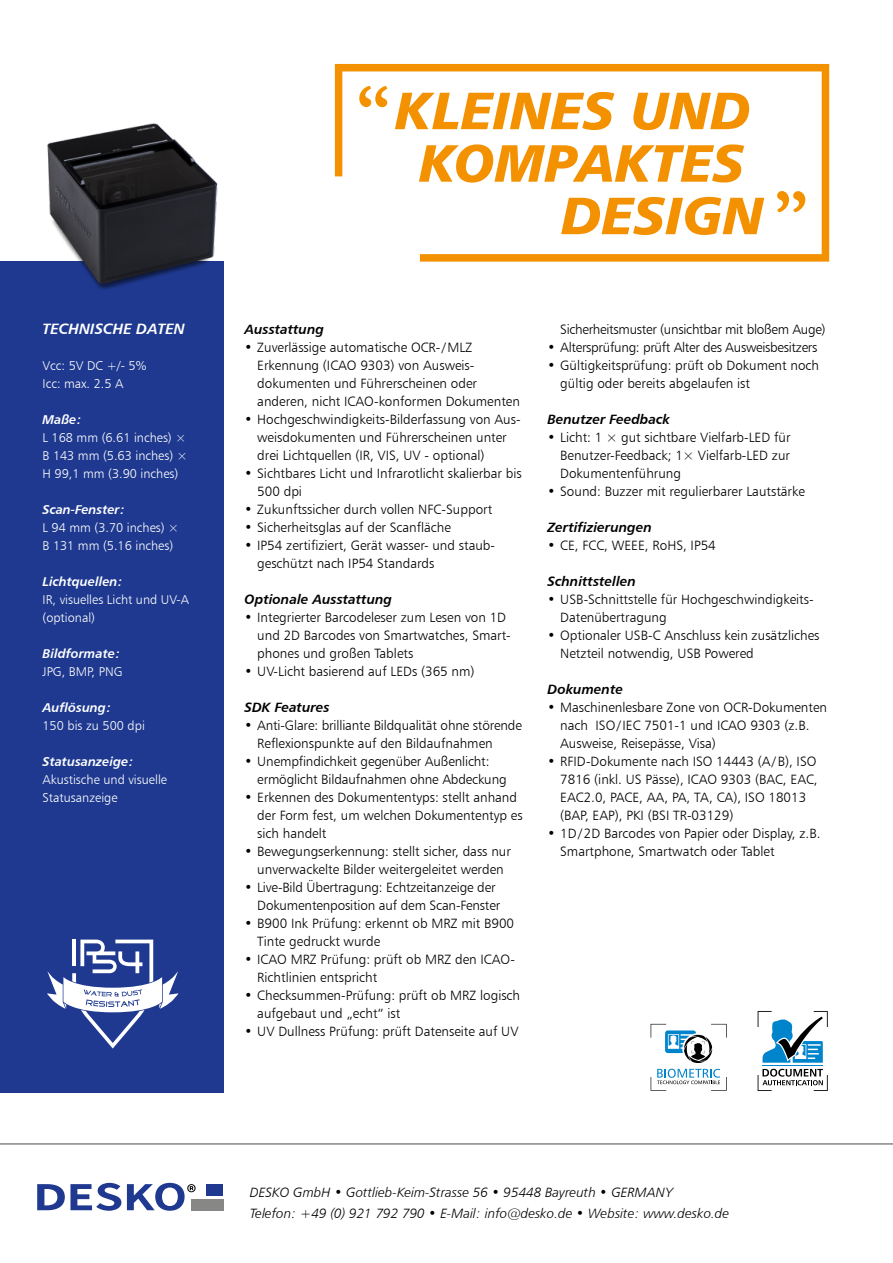
<style>
.page{position:relative;width:893px;height:1263px;background:#fff}
.page>*{position:absolute;margin:0;border:0;box-sizing:border-box;transform-origin:0 0}
.t1{font:52.5px "Humanist 777 BT Black Italic B";color:#f39100}
.t2{font:15px "Humanist 777 BT Bold Italic B";color:#fff}
.t3{font:13.5px/18px "Humanist 777 BT Light B";color:#000}
.t4{font:13.5px/21px "Humanist 777 BT Light Italic B";color:#000}
.t5{font:13.5px "Humanist 777 BT Bold Italic B";color:#000}
.t6{font:13.5px "Humanist 777 BT Light B";letter-spacing:-.02em;color:#000}
.t7{font:12.75px/18px "Humanist 777 BT Light B";color:#fff}
.t8{font:12.75px "Humanist 777 BT Bold Italic B";color:#fff}
.s1{font-family:"Garamond";font-weight:700;font-size:67.5px}
</style>
<div class="page">
<div style="left:0;top:261px;width:223px;height:832px;background:#1e398f"></div>
<svg style="left:37px;top:1183px;width:84px;height:28px"></svg>
<svg style="left:127px;top:1183px;width:69px;height:28px"></svg>
<div style="left:206px;top:1184px;width:17px;height:11px;background:#1e398f"></div>
<div style="left:191px;top:1199px;width:32px;height:11px;background:#878786"></div>
<hr style="left:0;top:1143px;width:893px;height:2px;background:#878786">
<svg style="left:335px;top:64px;width:494px;height:198px"></svg>
<svg style="left:651px;top:1024px;width:76px;height:39px"></svg>
<svg style="left:651px;top:1069px;width:76px;height:22px"></svg>
<hr style="left:762px;top:1065px;width:61px;height:1px;background:#0085cd">
<svg style="left:758px;top:1011px;width:70px;height:52px"></svg>
<svg style="left:758px;top:1069px;width:70px;height:22px"></svg>
<img style="left:47px;top:123px;width:171px;height:165px">
<svg style="left:47px;top:939px;width:131px;height:109px"></svg>
<p class="t2" style="left:43px;top:319px;width:144px">TECHNISCHE DATEN</p>
<p class="t7" style="left:43px;top:356px;width:105px">Vcc: 5V DC +/- 5%<br>Icc: max. 2.5 A</p>
<p class="t8" style="left:43px;top:411px;width:41px">Maße:</p>
<p class="t7" style="left:43px;top:428px;width:146px;text-align:justify">L 168 mm (6.61 inches) × B 143 mm (5.63 inches) × H 99,1 mm (3.90 inches)</p>
<p class="t8" style="left:43px;top:501px;width:84px">Scan-Fenster:</p>
<p class="t7" style="left:43px;top:518px;width:138px">L 94 mm (3.70 inches) ×<br>B 131 mm (5.16 inches)</p>
<p class="t8" style="left:43px;top:573px;width:82px">Lichtquellen:</p>
<p class="t7" style="left:43px;top:590px;width:148px">IR, visuelles Licht und UV-A (optional)</p>
<p class="t8" style="left:43px;top:645px;width:79px">Bildformate:</p>
<p class="t7" style="left:43px;top:662px;width:81px">JPG, BMP, PNG</p>
<p class="t8" style="left:43px;top:699px;width:70px">Auflösung:</p>
<p class="t7" style="left:43px;top:716px;width:104px">150 bis zu 500 dpi</p>
<p class="t8" style="left:43px;top:753px;width:93px">Statusanzeige:</p>
<p class="t7" style="left:43px;top:770px;width:126px">Akustische und visuelle<br>Statusanzeige</p>
<h1 class="t1" style="left:356px;top:76px;width:396px"><span class="s1">“</span> KLEINES UND</h1>
<h1 class="t1" style="left:419px;top:129px;width:327px">KOMPAKTES</h1>
<h1 class="t1" style="left:561px;top:181px;width:248px">DESIGN <span class="s1">”</span></h1>
<p class="t5" style="left:244px;top:320px;width:81px">Ausstattung</p>
<p class="t3" style="left:257px;top:338px;width:264px;text-indent:-13px">• Zuverlässige automatische OCR- /MLZ Erkennung (ICAO 9303) von Ausweis&shy;dokumenten und Führerscheinen oder anderen, nicht ICAO-konformen Dokumenten</p>
<p class="t3" style="left:257px;top:410px;width:265px;text-indent:-13px">• Hochgeschwindigkeits-Bilderfassung von Aus&shy;weisdokumenten und Führerscheinen unter drei Lichtquellen (IR, VIS, UV - optional)</p>
<p class="t3" style="left:257px;top:464px;width:266px;text-indent:-13px">• Sichtbares Licht und Infrarotlicht skalierbar bis<br>500 dpi</p>
<p class="t3" style="left:244px;top:500px;width:249px">• Zukunftssicher durch vollen NFC-Support</p>
<p class="t3" style="left:244px;top:518px;width:208px">• Sicherheitsglas auf der Scanfläche</p>
<p class="t3" style="left:257px;top:536px;width:239px;text-indent:-13px">• IP54 zertifiziert, Gerät wasser- und staub&shy;geschützt nach IP54 Standards</p>
<p class="t5" style="left:244px;top:590px;width:149px">Optionale Ausstattung</p>
<p class="t3" style="left:257px;top:608px;width:255px;text-indent:-13px">• Integrierter Barcodeleser zum Lesen von 1D und 2D Barcodes von Smartwatches, Smart&shy;phones und großen Tablets</p>
<p class="t3" style="left:244px;top:662px;width:232px">• UV-Licht basierend auf LEDs (365 nm)</p>
<p class="t5" style="left:244px;top:698px;width:87px">SDK Features</p>
<p class="t3" style="left:257px;top:716px;width:266px;text-indent:-13px">• Anti-Glare: brilliante Bildqualität ohne störende<br>Reflexionspunkte auf den Bildaufnahmen</p>
<p class="t3" style="left:257px;top:752px;width:251px;text-indent:-13px">• Unempfindichkeit gegenüber Außenlicht: ermöglicht Bildaufnahmen ohne Abdeckung</p>
<p class="t3" style="left:257px;top:788px;width:267px;text-indent:-13px">• Erkennen des Dokumententyps: stellt anhand der Form fest, um welchen Dokumententyp es sich handelt</p>
<p class="t3" style="left:244px;top:842px;width:268px;text-align:center">• Bewegungserkennung: stellt sicher, dass nur unverwackelte Bilder weitergeleitet werden</p>
<p class="t3" style="left:257px;top:878px;width:244px;text-indent:-13px">• Live-Bild Übertragung: Echtzeitanzeige der<br>Dokumentenposition auf dem Scan-Fenster</p>
<p class="t3" style="left:257px;top:914px;width:258px;text-indent:-13px">• B900 Ink Prüfung: erkennt ob MRZ mit B900<br>Tinte gedruckt wurde</p>
<p class="t3" style="left:257px;top:950px;width:258px;text-indent:-13px">• ICAO MRZ Prüfung: prüft ob MRZ den ICAO-<br>Richtlinien entspricht</p>
<p class="t3" style="left:257px;top:986px;width:264px;text-indent:-13px">• Checksummen-Prüfung: prüft ob MRZ logisch aufgebaut und „echt“ ist</p>
<p class="t3" style="left:244px;top:1022px;width:276px">• UV Dullness Prüfung: prüft Datenseite auf UV</p>
<p class="t6" style="left:560px;top:321px;width:267px">Sicherheitsmuster (unsichtbar mit bloßem Auge)</p>
<p class="t6" style="left:547px;top:339px;width:271px">• Altersprüfung: prüft Alter des Ausweisbesitzers</p>
<p class="t3" style="left:560px;top:356px;width:260px;text-indent:-13px">• Gültigkeitsprüfung: prüft ob Dokument noch gültig oder bereits abgelaufen ist</p>
<p class="t5" style="left:547px;top:410px;width:124px">Benutzer Feedback</p>
<p class="t3" style="left:560px;top:428px;width:232px;text-align:justify;text-indent:-13px">• Licht: 1 × gut sichtbare Vielfarb-LED für Benutzer-Feedback; 1× Vielfarb-LED zur Dokumentenführung</p>
<p class="t3" style="left:547px;top:482px;width:259px">• Sound: Buzzer mit regulierbarer Lautstärke</p>
<p class="t5" style="left:547px;top:518px;width:106px">Zertifizierungen</p>
<p class="t3" style="left:547px;top:536px;width:170px">• CE, FCC, WEEE, RoHS, IP54</p>
<p class="t5" style="left:547px;top:572px;width:90px">Schnittstellen</p>
<p class="t3" style="left:560px;top:590px;width:254px;text-indent:-13px">• USB-Schnittstelle für Hochgeschwindigkeits-<br>Datenübertragung</p>
<p class="t3" style="left:560px;top:626px;width:261px;text-indent:-13px">• Optionaler USB-C Anschluss kein zusätzliches<br>Netzteil notwendig, USB Powered</p>
<p class="t5" style="left:547px;top:680px;width:77px">Dokumente</p>
<p class="t3" style="left:560px;top:698px;width:268px;text-indent:-13px">• Maschinenlesbare Zone von OCR-Dokumenten nach ISO/IEC 7501-1 und ICAO 9303 (z.B.<br>Ausweise, Reisepässe, Visa)</p>
<p class="t3" style="left:560px;top:752px;width:259px;text-indent:-13px">• RFID-Dokumente nach ISO 14443 (A/B), ISO 7816 (inkl. US Pässe), ICAO 9303 (BAC, EAC, EAC2.0, PACE, AA, PA, TA, CA), ISO 18013 (BAP, EAP), PKI (BSI TR-03129)</p>
<p class="t3" style="left:560px;top:824px;width:262px;text-indent:-13px">• 1D/2D Barcodes von Papier oder Display, z.B.<br>Smartphone, Smartwatch oder Tablet</p>
<p class="t4" style="left:250px;top:1181px;width:481px">DESKO GmbH • Gottlieb-Keim-Strasse 56 • 95448 Bayreuth • GERMANY<br>Telefon: +49 (0) 921 792 790 • E-Mail: info@desko.de • Website: www.desko.de</p>
</div>
